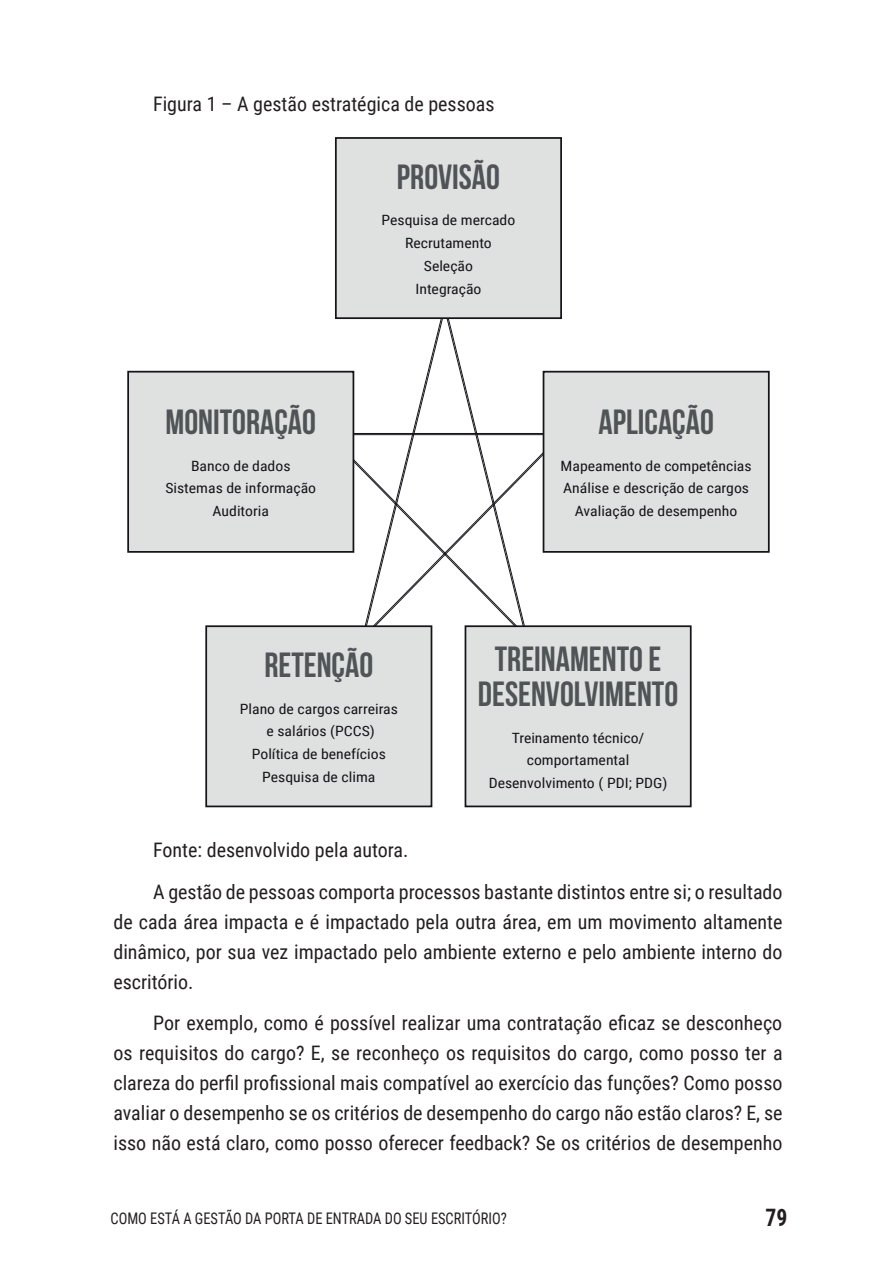
<style>
.page{position:relative;width:879px;height:1276px;background:#fff}
.page>*{position:absolute;margin:0;border:0;box-sizing:border-box;transform-origin:0 0}
.t1{font:700 35px/35px "Bebas Neue";color:#505457;text-align:center}
.t2{font:700 24px "Roboto Condensed";color:#231f20;scale:.9 1}
.t3{font:20px/30px "Roboto Condensed";color:#231f20;text-align:justify}
.t4{font:16px "Roboto Condensed";color:#231f20;scale:.9 1}
.t5{font:14.2px/22.8px "Roboto Condensed";color:#171419;text-align:center;scale:1.11 1}
</style>
<div class="page">
<svg style="left:326px;top:319px;width:237px;height:332px"></svg>
<div style="left:543px;top:372px;width:226px;height:180px;background:#dfe1e1"></div>
<div style="left:543px;top:371px;width:226px;height:182px;border:2px solid #171419"></div>
<div style="left:336px;top:138px;width:225px;height:180px;background:#dfe1e1"></div>
<div style="left:335px;top:137px;width:227px;height:182px;border:2px solid #171419"></div>
<div style="left:465px;top:626px;width:226px;height:180px;background:#dfe1e1"></div>
<div style="left:464px;top:625px;width:227px;height:182px;border:2px solid #171419"></div>
<div style="left:206px;top:626px;width:225px;height:180px;background:#dfe1e1"></div>
<div style="left:205px;top:625px;width:227px;height:182px;border:2px solid #171419"></div>
<div style="left:128px;top:372px;width:225px;height:180px;background:#dfe1e1"></div>
<div style="left:127px;top:371px;width:227px;height:182px;border:2px solid #171419"></div>
<p class="t3" style="left:153px;top:89px;width:343px">Figura 1 – A gestão estratégica de pessoas</p>
<h1 class="t1" style="left:165px;top:404px;width:152px">MONITORAÇÃO</h1>
<p class="t5" style="left:165px;top:453px;width:137px">Banco de dados<br>Sistemas de informação<br>Auditoria</p>
<h1 class="t1" style="left:397px;top:159px;width:105px">PROVISÃO</h1>
<p class="t5" style="left:382px;top:208px;width:122px">Pesquisa de mercado<br>Recrutamento<br>Seleção<br>Integração</p>
<h1 class="t1" style="left:598px;top:404px;width:117px">APLICAÇÃO</h1>
<p class="t5" style="left:560px;top:453px;width:174px">Mapeamento de competências<br>Análise e descrição de cargos<br>Avaliação de desempenho</p>
<h1 class="t1" style="left:264px;top:647px;width:110px">RETENÇÃO</h1>
<p class="t5" style="left:240px;top:697px;width:144px">Plano de cargos carreiras e salários (PCCS)<br>Política de benefícios<br>Pesquisa de clima</p>
<h1 class="t1" style="left:478px;top:641px;width:202px">TREINAMENTO E<br>DESENVOLVIMENTO</h1>
<p class="t5" style="left:489px;top:725px;width:163px">Treinamento técnico/ comportamental<br>Desenvolvimento ( PDI; PDG)</p>
<p class="t3" style="left:153px;top:829px;width:631px;line-height:41.4px">Fonte: desenvolvido pela autora.<br>A gestão de pessoas comporta processos bastante distintos entre si; o resultado</p>
<p class="t3" style="left:113px;top:906px;width:670px">de cada área impacta e é impactado pela outra área, em um movimento altamente dinâmico, por sua vez impactado pelo ambiente externo e pelo ambiente interno do escritório.</p>
<p class="t3" style="left:113px;top:1007px;width:670px;text-indent:40px">Por exemplo, como é possível realizar uma contratação eficaz se desconheço os requisitos do cargo? E, se reconheço os requisitos do cargo, como posso ter a clareza do perfil profissional mais compatível ao exercício das funções? Como posso avaliar o desempenho se os critérios de desempenho do cargo não estão claros? E, se isso não está claro, como posso oferecer feedback? Se os critérios de desempenho</p>
<p class="t4" style="left:111px;top:1207px;width:442px">COMO ESTÁ A GESTÃO DA PORTA DE ENTRADA DO SEU ESCRITÓRIO?</p>
<p class="t2" style="left:765px;top:1200px;width:26px">79</p>
</div>
